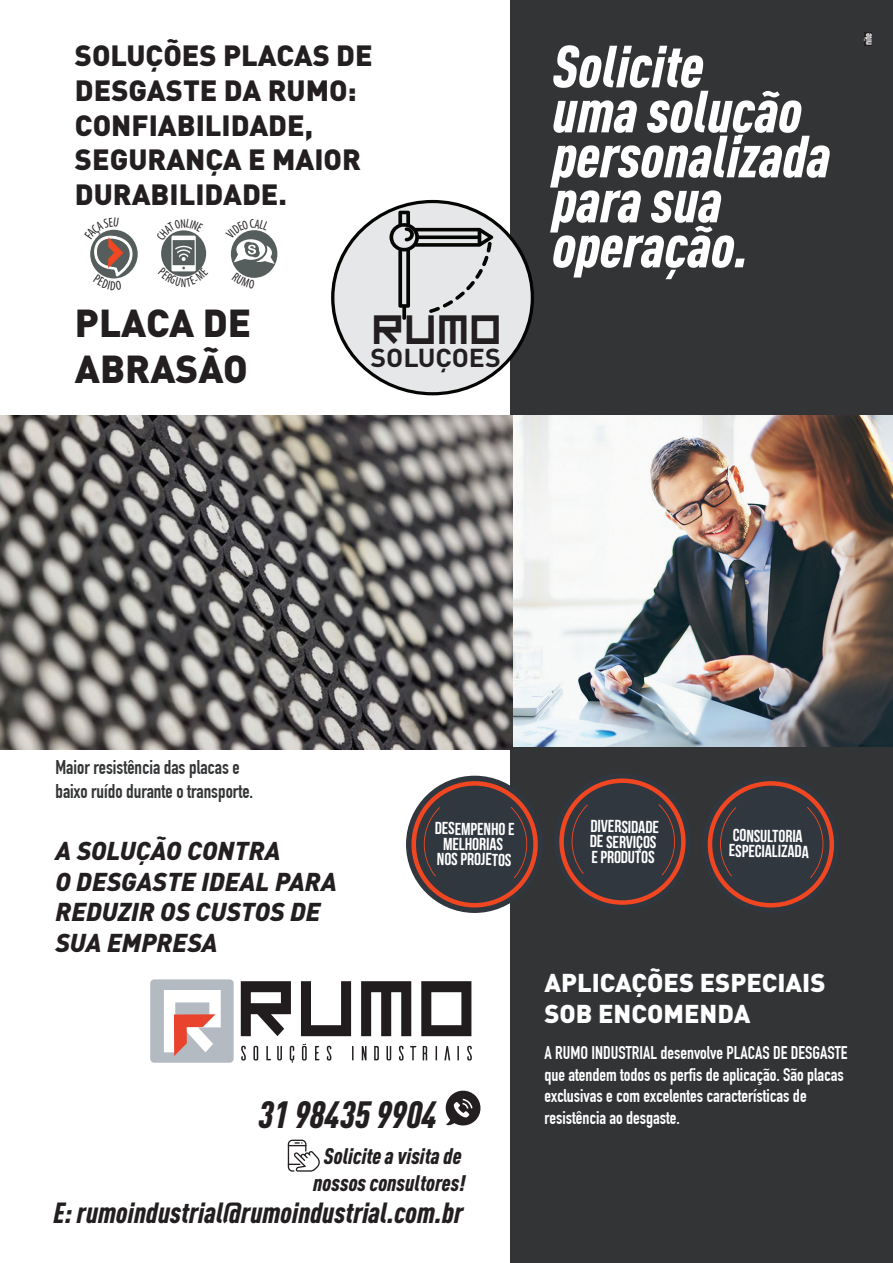
<style>
.page{position:relative;width:893px;height:1263px;background:#323436}
.page>*{position:absolute;margin:0;border:0;box-sizing:border-box;transform-origin:0 0}
.t1{font:italic 900 condensed 58.5px/45px "DIN Pro";color:#fff}
.t2{font:45.75px "imagine font";color:#231f20;scale:.95 1}
.t3{font:900 38.55px/46.2px "DIN Pro";color:#231f20}
.t4{font:italic 900 condensed 37.5px "DIN Pro";color:#231f20}
.t5{font:900 28.95px/34.7px "DIN Pro";color:#231f20}
.t6{font:italic 900 condensed 28.8px "DIN Pro";color:#231f20}
.t7{font:700 25.65px "DIN Pro";color:#231f20;scale:1.04 1}
.t8{font:italic 900 25.5px/30.6px "DIN Pro";color:#231f20}
.t9{font:900 25.5px/30.6px "DIN Pro";color:#fff}
.t10{font:italic 900 condensed 22.2px/26.7px "DIN Pro";color:#231f20;text-align:center}
.t11{font:700 19.5px/23.4px "DIN Condensed";color:#333536}
.t12{font:700 18px/21.6px "DIN Condensed";color:#fff}
.t13{font:17.4px/15.3px "Bebas Neue";color:#fff}
.t14{font:700 10.8px "DIN Condensed";color:#fff}
</style>
<div class="page">
<div style="left:0;top:0;width:510px;height:1263px;background:#fff"></div>
<div style="left:150px;top:979px;width:84px;height:84px;background:#b4bac1;border-radius:4px"></div>
<svg style="left:241px;top:981px;width:50px;height:55px"></svg>
<svg style="left:301px;top:981px;width:50px;height:55px"></svg>
<svg style="left:361px;top:981px;width:50px;height:55px"></svg>
<svg style="left:421px;top:981px;width:50px;height:55px"></svg>
<svg style="left:164px;top:990px;width:57px;height:66px"></svg>
<svg style="left:241px;top:1046px;width:5px;height:14px"></svg>
<svg style="left:253px;top:1046px;width:5px;height:14px"></svg>
<svg style="left:266px;top:1046px;width:5px;height:14px"></svg>
<svg style="left:277px;top:1046px;width:5px;height:14px"></svg>
<svg style="left:290px;top:1046px;width:4px;height:17px"></svg>
<svg style="left:302px;top:1043px;width:5px;height:17px"></svg>
<svg style="left:315px;top:1046px;width:5px;height:14px"></svg>
<svg style="left:327px;top:1046px;width:4px;height:14px"></svg>
<svg style="left:352px;top:1046px;width:2px;height:14px"></svg>
<svg style="left:362px;top:1046px;width:4px;height:14px"></svg>
<svg style="left:374px;top:1046px;width:5px;height:14px"></svg>
<svg style="left:386px;top:1046px;width:5px;height:14px"></svg>
<svg style="left:399px;top:1046px;width:5px;height:14px"></svg>
<svg style="left:410px;top:1046px;width:6px;height:14px"></svg>
<svg style="left:423px;top:1046px;width:4px;height:14px"></svg>
<svg style="left:436px;top:1046px;width:1px;height:14px"></svg>
<svg style="left:444px;top:1046px;width:6px;height:14px"></svg>
<svg style="left:457px;top:1046px;width:2px;height:14px"></svg>
<svg style="left:467px;top:1046px;width:5px;height:14px"></svg>
<svg style="left:446px;top:1091px;width:34px;height:34px"></svg>
<svg style="left:288px;top:1139px;width:32px;height:33px"></svg>
<img style="left:513px;top:415px;width:380px;height:331px">
<div style="left:90px;top:230px;width:48px;height:48px;background:#555e5c;border-radius:50%"></div>
<div style="left:231px;top:230px;width:46px;height:48px;background:#555e5c;border-radius:50%"></div>
<svg style="left:406px;top:775px;width:132px;height:138px"></svg>
<svg style="left:559px;top:778px;width:127px;height:127px"></svg>
<svg style="left:707px;top:781px;width:127px;height:127px"></svg>
<div style="left:864px;top:32px;width:8px;height:14px;background:#231f20"></div>
<div style="left:333px;top:202px;width:199px;height:192px;background:#e6e7e9;border-radius:50%"></div>
<svg style="left:389px;top:211px;width:104px;height:109px"></svg>
<img style="left:0;top:415px;width:513px;height:334px">
<svg style="left:90px;top:229px;width:43px;height:50px"></svg>
<svg style="left:230px;top:230px;width:45px;height:34px"></svg>
<svg style="left:239px;top:272px;width:16px;height:6px"></svg>
<svg style="left:161px;top:230px;width:46px;height:47px"></svg>
<h3 class="t5" style="left:75px;top:35px;width:299px">SOLUÇÕES PLACAS DE<br>DESGASTE DA RUMO:<br>CONFIABILIDADE,<br>SEGURANÇA E MAIOR<br>DURABILIDADE.</h3>
<h3 class="t3" style="left:75px;top:295px;width:178px">PLACA DE<br>ABRASÃO</h3>
<h2 class="t2" style="left:374px;top:315px;width:138px">RUMO</h2>
<h3 class="t7" style="left:370px;top:336px;width:127px">SOLUÇOES</h3>
<h1 class="t1" style="left:553px;top:38px;width:279px">Solicite<br>uma solução personalizada para sua operação.</h1>
<p class="t14" style="left:862px;top:45px;width:14px;rotate:-90deg">nite</p>
<p class="t11" style="left:55px;top:756px;width:199px">Maior resistência das placas e baixo ruído durante o transporte.</p>
<h3 class="t8" style="left:55px;top:832px;width:283px">A SOLUÇÃO CONTRA<br>O DESGASTE IDEAL PARA<br>REDUZIR OS CUSTOS DE<br>SUA EMPRESA</h3>
<p class="t13" style="left:435px;top:820px;width:81px;text-align:center;rotate:1deg">DESEMPENHO E<br>Melhorias nos projetos</p>
<p class="t13" style="left:590px;top:818px;width:70px;rotate:1deg">DIVERSIDADE<br>DE SERVIÇOS<br>E PRODUTOS</p>
<p class="t13" style="left:729px;top:827px;width:81px;rotate:1deg">Consultoria especializada</p>
<h3 class="t9" style="left:544px;top:964px;width:283px">APLICAÇÕES ESPECIAIS<br>SOB ENCOMENDA</h3>
<h3 class="t4" style="left:258px;top:1086px;width:180px">31 98435 9904</h3>
<p class="t10" style="left:313px;top:1141px;width:153px">Solicite a visita de nossos consultores!</p>
<h3 class="t6" style="left:53px;top:1191px;width:411px">E: rumoindustrial@rumoindustrial.com.br</h3>
<p class="t12" style="left:544px;top:1042px;width:304px">A RUMO INDUSTRIAL desenvolve PLACAS DE DESGASTE que atendem todos os perfis de aplicação. São placas exclusivas e com excelentes características de resistência ao desgaste.</p>
</div>
